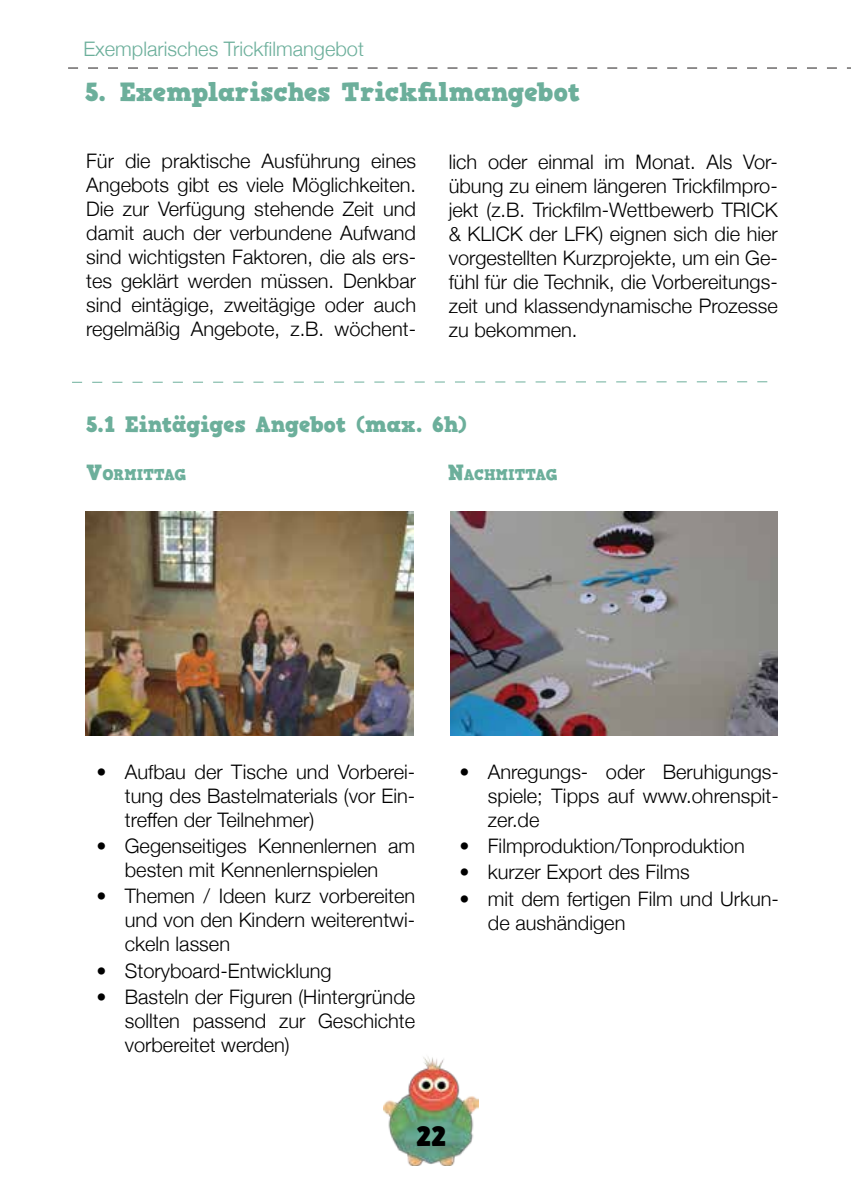
<style>
.page{position:relative;width:851px;height:1202px;background:#fff}
.page>*{position:absolute;margin:0;border:0;box-sizing:border-box;transform-origin:0 0}
.t1{font:28px "HVD Comic Serif Pro";color:#000}
.t2{font:26px "HVD Comic Serif Pro";color:#6caf9b}
.t3{font:22px "HVD Comic Serif Pro";color:#6caf9b}
.t4{font:300 20px/24px "Helvetica Neue";color:#000;text-align:justify}
.t5{font:300 20px "Helvetica Neue";color:#6caf9b}
.t6{font:15.4px "HVD Comic Serif Pro";color:#6caf9b}
.s1{font-size:22px}
</style>
<div class="page">
<img style="left:383px;top:1057px;width:96px;height:109px">
<svg style="left:68px;top:68px;width:782px;height:1px"></svg>
<img style="left:85px;top:511px;width:329px;height:225px">
<img style="left:450px;top:512px;width:327px;height:224px">
<svg style="left:72px;top:381px;width:695px;height:2px"></svg>
<p class="t5" style="left:83px;top:33px;width:282px">Exemplarisches Trickfilmangebot</p>
<h2 class="t2" style="left:85px;top:75px;width:497px">5. Exemplarisches Trickfilmangebot</h2>
<p class="t4" style="left:86px;top:148px;width:331px">Für die praktische Ausführung eines Angebots gibt es viele Möglichkeiten.<br>Die zur Verfügung stehende Zeit und damit auch der verbundene Aufwand sind wichtigsten Faktoren, die als ers&shy;tes geklärt werden müssen. Denkbar sind eintägige, zweitägige oder auch regelmäßig Angebote, z.B. wöchent-</p>
<p class="t4" style="left:448px;top:149px;width:330px">lich oder einmal im Monat. Als Vor&shy;übung zu einem längeren Trickfilmpro&shy;jekt (z.B. Trickfilm-Wettbewerb TRICK &amp; KLICK der LFK) eignen sich die hier vorgestellten Kurzprojekte, um ein Ge&shy;fühl für die Technik, die Vorbereitungs&shy;zeit und klassendynamische Prozesse zu bekommen.</p>
<p class="t3" style="left:86px;top:409px;width:382px">5.1 Eintägiges Angebot (max. 6h)</p>
<p class="t6" style="left:86px;top:464px;width:102px"><span class="s1">V</span>ORMITTAG</p>
<p class="t6" style="left:448px;top:464px;width:111px"><span class="s1">N</span>ACHMITTAG</p>
<p class="t4" style="left:125px;top:758px;width:292px;text-indent:-28px">• Aufbau der Tische und Vorberei&shy;tung des Bastelmaterials (vor Ein&shy;treffen der Teilnehmer)</p>
<p class="t4" style="left:96px;top:832px;width:320px;text-align:center">• Gegenseitiges Kennenlernen am besten mit Kennenlernspielen</p>
<p class="t4" style="left:125px;top:883px;width:292px;text-indent:-28px">• Themen / Ideen kurz vorbereiten und von den Kindern weiterentwi&shy;ckeln lassen</p>
<p class="t4" style="left:96px;top:957px;width:237px">• Storyboard-Entwicklung</p>
<p class="t4" style="left:125px;top:983px;width:292px;text-indent:-28px">• Basteln der Figuren (Hintergründe sollten passend zur Geschichte vorbereitet werden)</p>
<p class="t4" style="left:488px;top:758px;width:292px;text-indent:-28px">• Anregungs- oder Beruhigungs&shy;spiele; Tipps auf www.ohrenspit&shy;zer.de</p>
<p class="t4" style="left:459px;top:832px;width:287px">• Filmproduktion/Tonproduktion</p>
<p class="t4" style="left:459px;top:859px;width:232px">• kurzer Export des Films</p>
<p class="t4" style="left:488px;top:885px;width:292px;text-indent:-28px">• mit dem fertigen Film und Urkun&shy;de aushändigen</p>
<h1 class="t1" style="left:416px;top:1118px;width:31px">22</h1>
</div>
